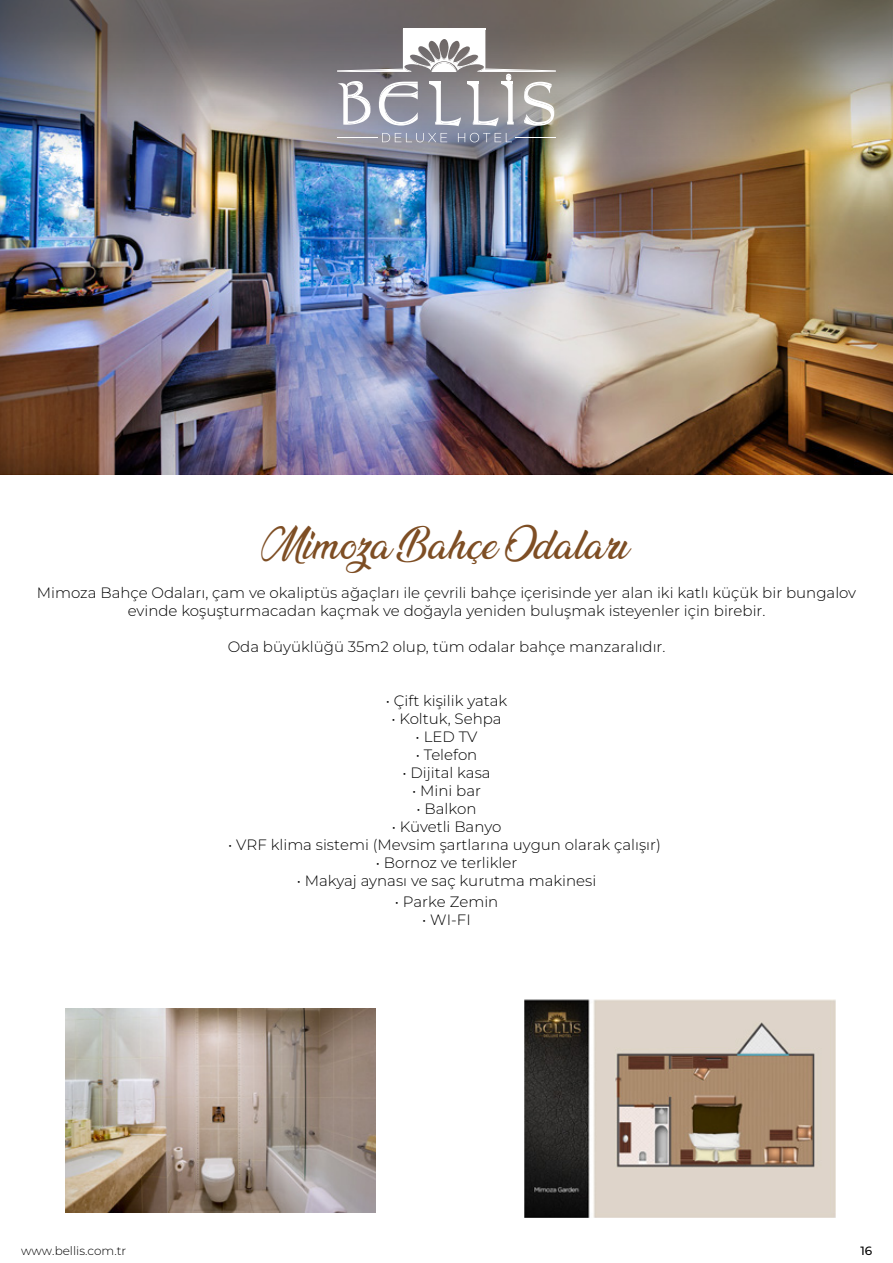
<style>
.page{position:relative;width:893px;height:1263px;background:#fff}
.page>*{position:absolute;margin:0;border:0;box-sizing:border-box;transform-origin:0 0}
.t1{font:36px "Ananda";color:#7e4e24}
.t2{font:300 15px/18px "Montserrat";color:#000;text-align:center}
.t3{font:300 12px "Montserrat";color:#000}
.t4{font:500 12px "Montserrat";color:#000}
</style>
<div class="page">
<img style="left:525px;top:1000px;width:310px;height:217px">
<img style="left:65px;top:1008px;width:311px;height:204px">
<img style="left:0;top:0;width:893px;height:474px">
<svg style="left:337px;top:29px;width:219px;height:97px"></svg>
<hr style="left:403px;top:28px;width:82px;height:1px;background:#fff">
<hr style="left:337px;top:137px;width:40px;height:1px;background:#fff">
<hr style="left:515px;top:137px;width:40px;height:1px;background:#fff">
<svg style="left:382px;top:133px;width:65px;height:9px"></svg>
<svg style="left:458px;top:133px;width:54px;height:9px"></svg>
<h1 class="t1" style="left:261px;top:526px;width:369px">Mimoza Bahçe Odaları</h1>
<p class="t2" style="left:37px;top:583px;width:821px">Mimoza Bahçe Odaları, çam ve okaliptüs ağaçları ile çevrili bahçe içerisinde yer alan iki katlı küçük bir bungalov evinde koşuşturmacadan kaçmak ve doğayla yeniden buluşmak isteyenler için birebir.</p>
<p class="t2" style="left:228px;top:637px;width:439px">Oda büyüklüğü 35m2 olup, tüm odalar bahçe manzaralıdır.</p>
<p class="t2" style="left:386px;top:691px;width:123px">• Çift kişilik yatak</p>
<p class="t2" style="left:391px;top:709px;width:112px">• Koltuk, Sehpa</p>
<p class="t2" style="left:416px;top:727px;width:63px">• LED TV</p>
<p class="t2" style="left:416px;top:745px;width:63px">• Telefon</p>
<p class="t2" style="left:402px;top:763px;width:90px">• Dijital kasa</p>
<p class="t2" style="left:412px;top:781px;width:70px">• Mini bar</p>
<p class="t2" style="left:417px;top:799px;width:61px">• Balkon</p>
<p class="t2" style="left:392px;top:817px;width:111px">• Küvetli Banyo</p>
<p class="t2" style="left:228px;top:835px;width:434px">• VRF klima sistemi (Mevsim şartlarına uygun olarak çalışır)</p>
<p class="t2" style="left:376px;top:853px;width:143px">• Bornoz ve terlikler</p>
<p class="t2" style="left:297px;top:871px;width:301px">• Makyaj aynası ve saç kurutma makinesi</p>
<p class="t2" style="left:395px;top:892px;width:105px">• Parke Zemin</p>
<p class="t2" style="left:422px;top:910px;width:50px">• WI-FI</p>
<p class="t3" style="left:21px;top:1242px;width:106px">www.bellis.com.tr</p>
<p class="t4" style="left:860px;top:1242px;width:13px">16</p>
</div>
